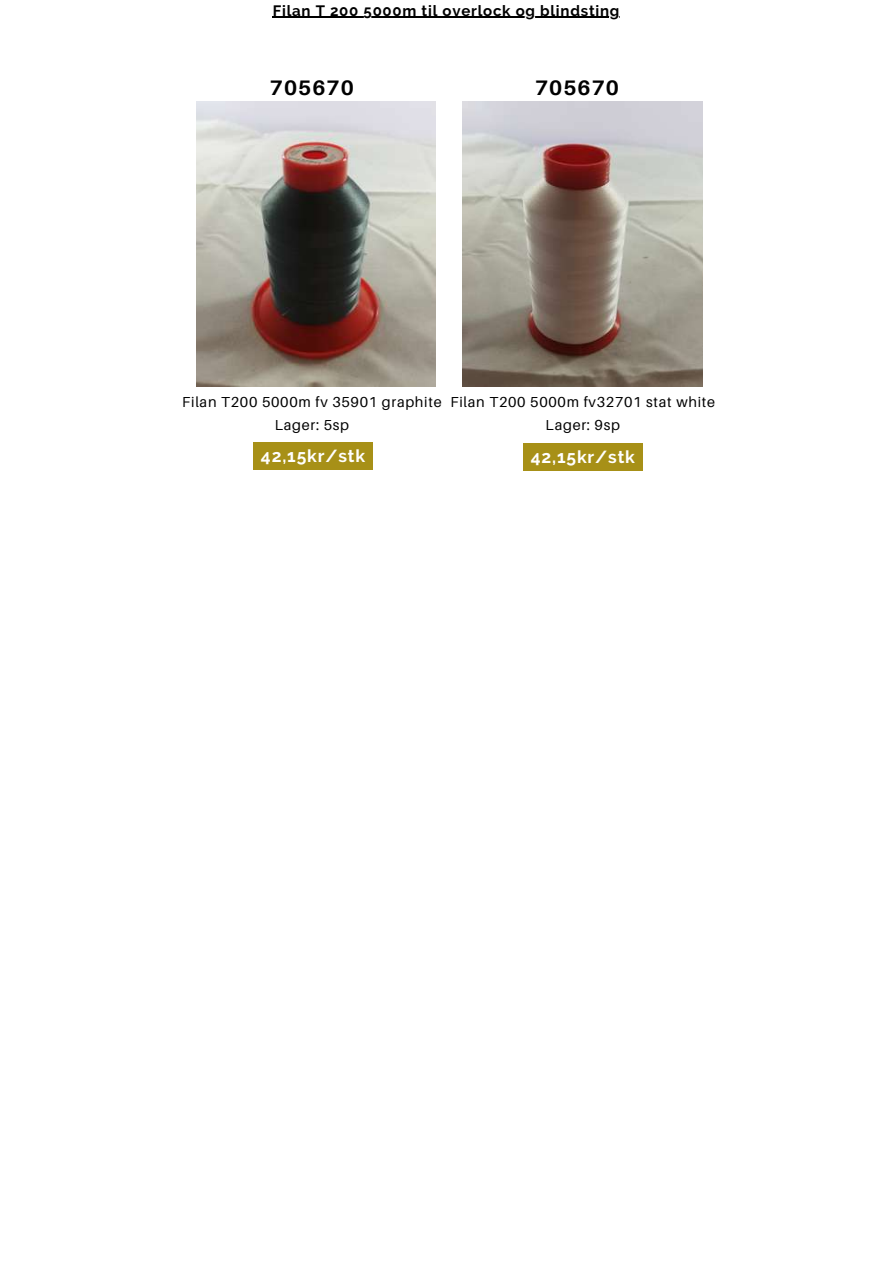
<style>
.page{position:relative;width:894px;height:1264px;background:#fff}
.page>*{position:absolute;margin:0;border:0;box-sizing:border-box;transform-origin:0 0}
.t1{font:700 21px "Aileron";letter-spacing:.05em;color:#000}
.t2{font:700 17.4px "Raleway";letter-spacing:.05em;color:#fff}
.t3{font:700 15px "Raleway";letter-spacing:.05em;color:#000}
.t4{font:14.4px/23.7px "Aileron";letter-spacing:.05em;color:#000;text-align:center}
</style>
<div class="page">
<img style="left:462px;top:101px;width:240px;height:285px">
<img style="left:196px;top:101px;width:240px;height:285px">
<div style="left:523px;top:443px;width:119px;height:28px;background:#a79017"></div>
<div style="left:253px;top:442px;width:119px;height:27px;background:#a79017"></div>
<hr style="left:273px;top:17px;width:347px;height:1px;background:#000">
<p class="t3" style="left:273px;top:2px;width:348px">Filan T 200 5000m til overlock og blindsting</p>
<h1 class="t1" style="left:270px;top:74px;width:85px">705670</h1>
<h1 class="t1" style="left:535px;top:74px;width:85px">705670</h1>
<p class="t4" style="left:182px;top:389px;width:261px">Filan T200 5000m fv 35901 graphite<br>Lager: 5sp</p>
<p class="t2" style="left:261px;top:445px;width:106px">42,15kr/stk</p>
<p class="t2" style="left:530px;top:447px;width:106px">42,15kr/stk</p>
<p class="t4" style="left:450px;top:389px;width:266px">Filan T200 5000m fv32701 stat white<br>Lager: 9sp</p>
</div>
